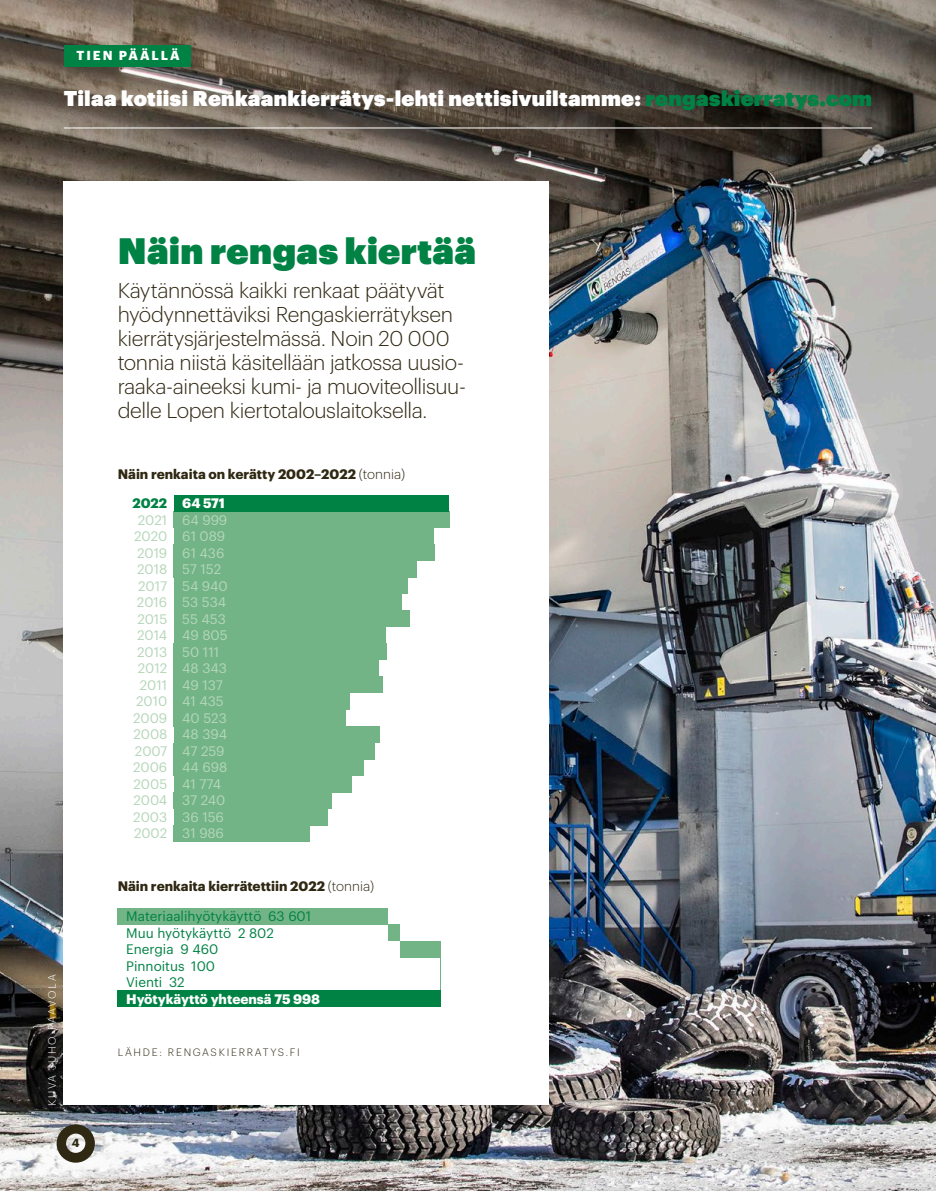
<style>
.page{position:relative;width:936px;height:1191px;background:#fff}
.page>*{position:absolute;margin:0;border:0;box-sizing:border-box;transform-origin:0 0}
.t1{font:36px "Graphik Super";letter-spacing:.01em;color:#008244}
.t2{font:300 21px/24px "Graphik";letter-spacing:-.02em;color:#2f2812}
.t3{font:21px "Graphik Super";letter-spacing:.015em;color:#fff}
.t4{font:13.5px/16.5px "Graphik";color:#b5d6b9;text-align:center}
.t5{font:700 13.5px "Graphik";color:#2f2812}
.t6{font:13.5px/16.5px "Graphik";color:#008244}
.t7{font:700 13.5px "Graphik";color:#fff}
.t8{font:700 12.75px "Graphik";letter-spacing:.155em;color:#fff}
.t9{font:700 11.4px "Graphik";color:#2f2812}
.t10{font:300 10.5px "Graphik";letter-spacing:.165em;color:#2f2812}
.t11{font:300 10.5px "Graphik";letter-spacing:.165em;color:#fff}
.s1{color:#008244}
.s2{font-weight:300}
.s3{font-weight:700;color:#008244}
.s4{font-weight:700;color:#fff}
</style>
<div class="page">
<img style="left:0;top:0;width:935px;height:1191px">
<div style="left:64px;top:182px;width:485px;height:922px;background:#fff"></div>
<div style="left:64px;top:45px;width:126px;height:22px;background:#008244"></div>
<div style="left:118px;top:907px;width:270px;height:17px;background:#72b486"></div>
<div style="left:388px;top:924px;width:12px;height:16px;background:#72b486"></div>
<div style="left:400px;top:940px;width:40px;height:17px;background:#72b486"></div>
<div style="left:174px;top:528px;width:259px;height:16px;background:#72b486"></div>
<div style="left:174px;top:544px;width:261px;height:17px;background:#72b486"></div>
<div style="left:174px;top:561px;width:243px;height:17px;background:#72b486"></div>
<div style="left:174px;top:577px;width:233px;height:17px;background:#72b486"></div>
<div style="left:174px;top:594px;width:227px;height:16px;background:#72b486"></div>
<div style="left:174px;top:610px;width:235px;height:17px;background:#72b486"></div>
<div style="left:174px;top:627px;width:211px;height:16px;background:#72b486"></div>
<div style="left:174px;top:643px;width:213px;height:17px;background:#72b486"></div>
<div style="left:174px;top:660px;width:205px;height:16px;background:#72b486"></div>
<div style="left:174px;top:676px;width:208px;height:17px;background:#72b486"></div>
<div style="left:174px;top:693px;width:176px;height:16px;background:#72b486"></div>
<div style="left:174px;top:709px;width:172px;height:17px;background:#72b486"></div>
<div style="left:174px;top:726px;width:205px;height:16px;background:#72b486"></div>
<div style="left:174px;top:742px;width:200px;height:17px;background:#72b486"></div>
<div style="left:174px;top:759px;width:190px;height:16px;background:#72b486"></div>
<div style="left:174px;top:775px;width:177px;height:17px;background:#72b486"></div>
<div style="left:174px;top:792px;width:158px;height:16px;background:#72b486"></div>
<div style="left:174px;top:808px;width:153px;height:17px;background:#72b486"></div>
<div style="left:174px;top:825px;width:136px;height:16px;background:#72b486"></div>
<div style="left:174px;top:512px;width:276px;height:16px;background:#72b486"></div>
<hr style="left:64px;top:128px;width:808px;height:1px;background:#fff">
<svg style="left:440px;top:957px;width:1px;height:33px"></svg>
<div style="left:174px;top:495px;width:274px;height:16px;background:#008244"></div>
<div style="left:118px;top:990px;width:323px;height:16px;background:#008244"></div>
<svg style="left:57px;top:1124px;width:38px;height:38px"></svg>
<p class="t8" style="left:77px;top:46px;width:105px">TIEN PÄÄLLÄ</p>
<p class="t3" style="left:64px;top:82px;width:809px">Tilaa kotiisi Renkaankierrätys-lehti nettisivuiltamme: <span class="s1">rengaskierratys.com</span></p>
<p class="t11" style="left:44px;top:1106px;width:133px;rotate:-90deg">KUVA JUHO PAAVOLA</p>
<p class="t9" style="left:72px;top:1134px;width:9px">4</p>
<h1 class="t1" style="left:118px;top:223px;width:360px">Näin rengas kiertää</h1>
<p class="t2" style="left:118px;top:276px;width:350px">Käytännössä kaikki renkaat päätyvät hyödynnettäviksi Rengaskierrätyksen kierrätysjärjestelmässä. Noin 20 000 tonnia niistä käsitellään jatkossa uusio&shy;raaka-aineeksi kumi- ja muoviteollisuu&shy;delle Lopen kiertotalouslaitoksella.</p>
<p class="t5" style="left:118px;top:463px;width:289px">Näin renkaita on kerätty 2002–2022 <span class="s2">(tonnia)</span></p>
<p class="t4" style="left:132px;top:494px;width:97px"><span class="s3">2022</span> <span class="s4">64 571<br></span>2021 64 999<br>2020 61 089<br>2019 61 436<br>2018 57 152<br>2017 54 940<br>2016 53 534<br>2015 55 453<br>2014 49 805<br>2013 50 111<br>2012 48 343<br>2011 49 137<br>2010 41 435<br>2009 40 523<br>2008 48 394<br>2007 47 259<br>2006 44 698<br>2005 41 774<br>2004 37 240<br>2003 36 156<br>2002 31 986</p>
<p class="t5" style="left:118px;top:876px;width:258px">Näin renkaita kierrätettiin 2022 <span class="s2">(tonnia)</span></p>
<p class="t6" style="left:126px;top:906px;width:186px">Materiaalihyötykäyttö 63 601<br>Muu hyötykäyttö 2 802<br>Energia 9 460<br>Pinnoitus 100<br>Vienti 32</p>
<p class="t7" style="left:126px;top:988px;width:195px">Hyötykäyttö yhteensä 75 998</p>
<p class="t10" style="left:118px;top:1045px;width:183px">LÄHDE: RENGASKIERRATYS.FI</p>
</div>
